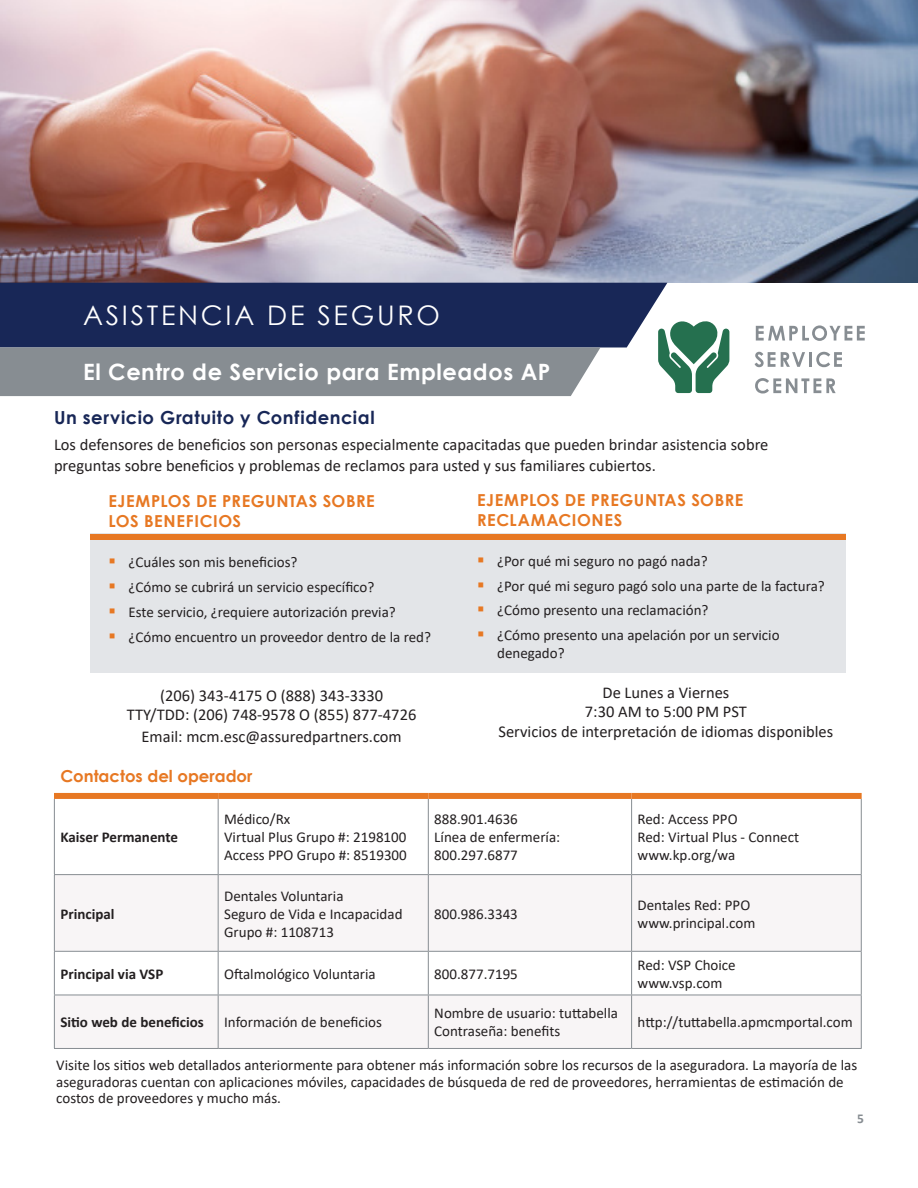
<style>
.page{position:relative;width:918px;height:1188px;background:#fff}
.page>*{position:absolute;margin:0;border:0;box-sizing:border-box;transform-origin:0 0}
.t1{font:27px "Century Gothic";letter-spacing:.1em;color:#fff}
.t2{font:700 22.5px "Century Gothic";letter-spacing:.025em;color:#fff}
.t3{font:700 18px "Century Gothic";letter-spacing:.035em;color:#182757}
.t4{font:16.5px/21px "Calibri";color:#231f20}
.t5{font:700 16.5px "Century Gothic";letter-spacing:.03em;color:#e77823}
.t6{font:700 16.5px "Century Gothic";color:#e77823}
.t7{font:15px/18px "Calibri";color:#231f20}
.t8{font:700 15px "Calibri";color:#231f20}
.t9{font:700 13.5px "Calibri";color:#878d92}
</style>
<div class="page">
<img style="left:0;top:0;width:918px;height:282px">
<svg style="left:756px;top:325px;width:109px;height:16px"></svg>
<svg style="left:755px;top:352px;width:50px;height:15px"></svg>
<hr style="left:809px;top:352px;width:3px;height:15px;background:#878d92">
<svg style="left:816px;top:352px;width:26px;height:15px"></svg>
<svg style="left:755px;top:378px;width:81px;height:16px"></svg>
<svg style="left:0;top:283px;width:729px;height:113px;background:#57647d"></svg>
<div style="left:90px;top:534px;width:756px;height:139px;background:#e3e5e8"></div>
<div style="left:90px;top:534px;width:756px;height:6px;background:#e77823"></div>
<div style="left:55px;top:875px;width:806px;height:173px;background:#f8f5f6"></div>
<svg style="left:55px;top:952px;width:806px;height:43px"></svg>
<div style="left:54px;top:793px;width:164px;height:6px;background:#e77823"></div>
<div style="left:218px;top:793px;width:210px;height:6px;background:#e77823"></div>
<div style="left:428px;top:793px;width:204px;height:6px;background:#e77823"></div>
<div style="left:632px;top:793px;width:230px;height:6px;background:#e77823"></div>
<hr style="left:54px;top:799px;width:1px;height:75px;background:#878d92">
<hr style="left:218px;top:799px;width:1px;height:75px;background:#878d92">
<hr style="left:428px;top:799px;width:1px;height:75px;background:#878d92">
<hr style="left:631px;top:799px;width:1px;height:75px;background:#878d92">
<hr style="left:861px;top:799px;width:1px;height:75px;background:#878d92">
<hr style="left:54px;top:875px;width:1px;height:76px;background:#878d92">
<hr style="left:54px;top:952px;width:1px;height:43px;background:#878d92">
<hr style="left:54px;top:874px;width:164px;height:1px;background:#878d92">
<hr style="left:218px;top:874px;width:210px;height:1px;background:#878d92">
<hr style="left:428px;top:874px;width:204px;height:1px;background:#878d92">
<hr style="left:632px;top:874px;width:230px;height:1px;background:#878d92">
<hr style="left:218px;top:875px;width:1px;height:76px;background:#878d92">
<hr style="left:428px;top:875px;width:1px;height:76px;background:#878d92">
<hr style="left:631px;top:875px;width:1px;height:76px;background:#878d92">
<hr style="left:861px;top:875px;width:1px;height:76px;background:#878d92">
<hr style="left:218px;top:952px;width:1px;height:43px;background:#878d92">
<hr style="left:631px;top:952px;width:1px;height:43px;background:#878d92">
<hr style="left:861px;top:952px;width:1px;height:43px;background:#878d92">
<hr style="left:218px;top:951px;width:210px;height:1px;background:#878d92">
<hr style="left:428px;top:951px;width:204px;height:1px;background:#878d92">
<hr style="left:428px;top:952px;width:1px;height:43px;background:#878d92">
<hr style="left:54px;top:995px;width:1px;height:53px;background:#878d92">
<hr style="left:218px;top:995px;width:210px;height:1px;background:#878d92">
<hr style="left:428px;top:995px;width:204px;height:1px;background:#878d92">
<hr style="left:218px;top:995px;width:1px;height:53px;background:#878d92">
<hr style="left:428px;top:995px;width:1px;height:53px;background:#878d92">
<hr style="left:631px;top:995px;width:1px;height:53px;background:#878d92">
<hr style="left:861px;top:995px;width:1px;height:53px;background:#878d92">
<hr style="left:218px;top:1048px;width:210px;height:1px;background:#878d92">
<hr style="left:428px;top:1048px;width:204px;height:1px;background:#878d92">
<hr style="left:54px;top:951px;width:164px;height:1px;background:#878d92">
<hr style="left:632px;top:951px;width:230px;height:1px;background:#878d92">
<hr style="left:54px;top:995px;width:164px;height:1px;background:#878d92">
<hr style="left:632px;top:995px;width:230px;height:1px;background:#878d92">
<hr style="left:54px;top:1048px;width:164px;height:1px;background:#878d92">
<hr style="left:632px;top:1048px;width:230px;height:1px;background:#878d92">
<p class="t1" style="left:83px;top:297px;width:358px">ASISTENCIA DE SEGURO</p>
<p class="t2" style="left:83px;top:354px;width:469px">El Centro de Servicio para Empleados AP</p>
<p class="t3" style="left:54px;top:404px;width:322px">Un servicio Gratuito y Confidencial</p>
<p class="t4" style="left:54px;top:433px;width:716px">Los defensores de beneficios son personas especialmente capacitadas que pueden brindar asistencia sobre preguntas sobre beneficios y problemas de reclamos para usted y sus familiares cubiertos.</p>
<p class="t5" style="left:108px;top:489px;width:268px">EJEMPLOS DE PREGUNTAS SOBRE</p>
<p class="t5" style="left:108px;top:509px;width:134px">LOS BENEFICIOS</p>
<p class="t7" style="left:129px;top:553px;width:170px">¿Cuáles son mis beneficios?</p>
<p class="t7" style="left:129px;top:578px;width:247px">¿Cómo se cubrirá un servicio específico?</p>
<p class="t7" style="left:129px;top:603px;width:269px">Este servicio, ¿requiere autorización previa?</p>
<p class="t7" style="left:129px;top:627px;width:304px">¿Cómo encuentro un proveedor dentro de la red?</p>
<p class="t4" style="left:160px;top:684px;width:225px">(206) 343-4175 O (888) 343-3330</p>
<p class="t4" style="left:127px;top:704px;width:291px">TTY/TDD: (206) 748-9578 O (855) 877-4726</p>
<p class="t4" style="left:142px;top:726px;width:262px">Email: mcm.esc@assuredpartners.com</p>
<p class="t6" style="left:60px;top:764px;width:194px">Contactos del operador</p>
<p class="t5" style="left:477px;top:487px;width:268px">EJEMPLOS DE PREGUNTAS SOBRE</p>
<p class="t5" style="left:477px;top:507px;width:147px">RECLAMACIONES</p>
<p class="t7" style="left:497px;top:552px;width:212px">¿Por qué mi seguro no pagó nada?</p>
<p class="t7" style="left:497px;top:576px;width:329px">¿Por qué mi seguro pagó solo una parte de la factura?</p>
<p class="t7" style="left:497px;top:601px;width:213px">¿Cómo presento una reclamación?</p>
<p class="t7" style="left:497px;top:626px;width:284px">¿Cómo presento una apelación por un servicio denegado?</p>
<p class="t4" style="left:603px;top:681px;width:128px">De Lunes a Viernes</p>
<p class="t4" style="left:585px;top:701px;width:164px">7:30 AM to 5:00 PM PST</p>
<p class="t4" style="left:498px;top:721px;width:336px">Servicios de interpretación de idiomas disponibles</p>
<p class="t8" style="left:60px;top:827px;width:119px">Kaiser Permanente</p>
<p class="t8" style="left:60px;top:903px;width:56px">Principal</p>
<p class="t7" style="left:224px;top:810px;width:68px">Médico/Rx</p>
<p class="t7" style="left:224px;top:828px;width:184px">Virtual Plus Grupo #: 2198100</p>
<p class="t7" style="left:224px;top:846px;width:184px">Access PPO Grupo #: 8519300</p>
<p class="t7" style="left:224px;top:886px;width:121px">Dentales Voluntaria</p>
<p class="t7" style="left:224px;top:904px;width:180px">Seguro de Vida e Incapacidad</p>
<p class="t7" style="left:224px;top:922px;width:111px">Grupo #: 1108713</p>
<p class="t7" style="left:434px;top:810px;width:85px">888.901.4636</p>
<p class="t7" style="left:434px;top:828px;width:127px">Línea de enfermería:<br>800.297.6877</p>
<p class="t7" style="left:434px;top:904px;width:85px">800.986.3343</p>
<p class="t8" style="left:60px;top:963px;width:104px">Principal via VSP</p>
<p class="t7" style="left:224px;top:964px;width:153px">Oftalmológico Voluntaria</p>
<p class="t7" style="left:434px;top:964px;width:85px">800.877.7195</p>
<p class="t8" style="left:60px;top:1012px;width:145px">Sitio web de beneficios</p>
<p class="t7" style="left:224px;top:1013px;width:159px">Información de beneficios</p>
<p class="t7" style="left:434px;top:1004px;width:185px">Nombre de usuario: tuttabella</p>
<p class="t7" style="left:434px;top:1022px;width:127px">Contraseña: benefits</p>
<p class="t7" style="left:638px;top:810px;width:102px">Red: Access PPO</p>
<p class="t7" style="left:638px;top:828px;width:163px">Red: Virtual Plus - Connect</p>
<p class="t7" style="left:638px;top:846px;width:99px">www.kp.org/wa</p>
<p class="t7" style="left:638px;top:895px;width:114px">Dentales Red: PPO</p>
<p class="t7" style="left:638px;top:913px;width:119px">www.principal.com</p>
<p class="t7" style="left:638px;top:955px;width:100px">Red: VSP Choice</p>
<p class="t7" style="left:638px;top:973px;width:86px">www.vsp.com</p>
<p class="t7" style="left:638px;top:1013px;width:217px">http://tuttabella.apmcmportal.com</p>
<p class="t7" style="left:56px;top:1057px;width:802px;line-height:16.5px">Visite los sitios web detallados anteriormente para obtener más información sobre los recursos de la aseguradora. La mayoría de las aseguradoras cuentan con aplicaciones móviles, capacidades de búsqueda de red de proveedores, herramientas de estimación de costos de proveedores y mucho más.</p>
<p class="t9" style="left:857px;top:1109px;width:8px">5</p>
</div>
